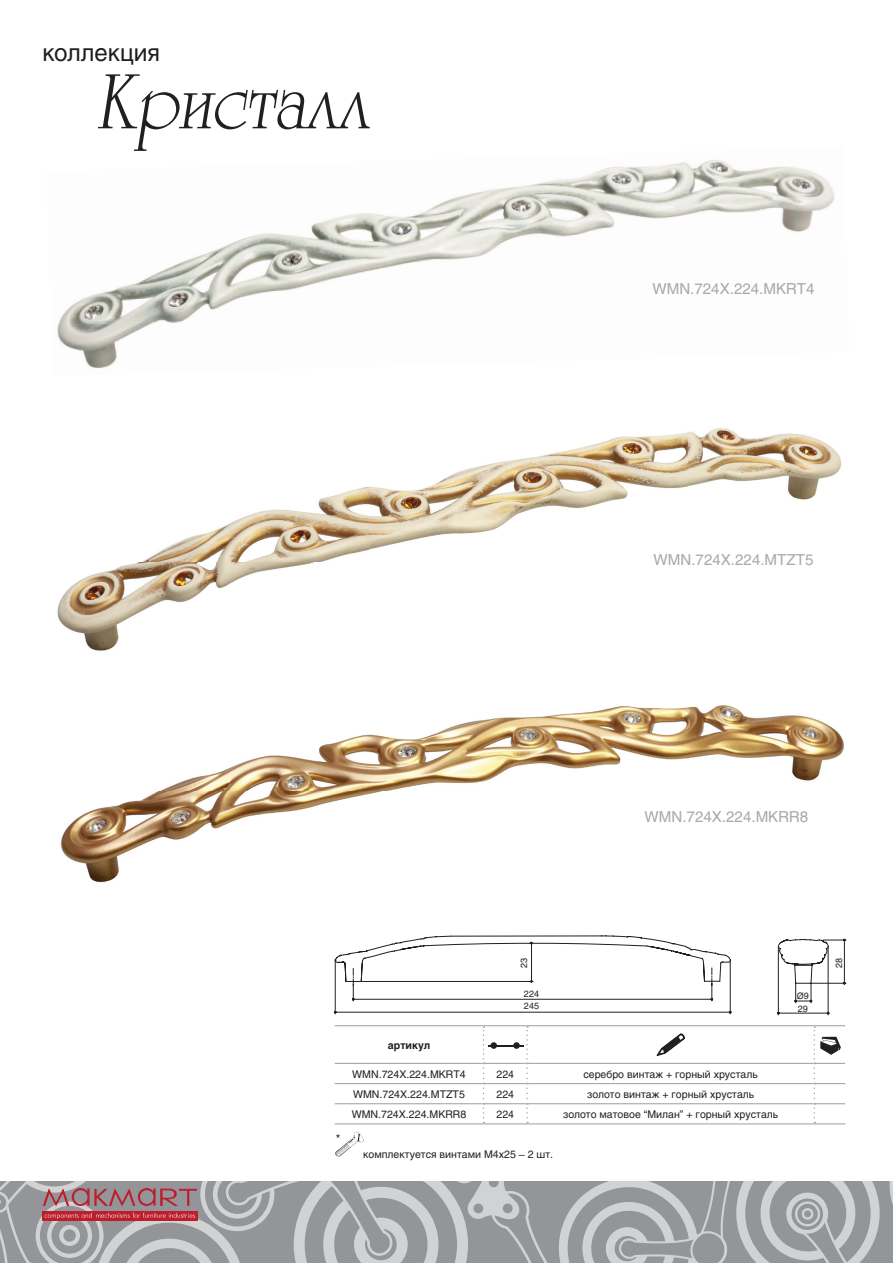
<style>
.page{position:relative;width:893px;height:1263px;background:#fff}
.page>*{position:absolute;margin:0;border:0;box-sizing:border-box;transform-origin:0 0}
.t1{font:24px "Helios";color:#231f20}
.t2{font:15px "Helios";color:#a8a9ad}
.t3{font:12px "Helios";color:#231f20}
.t4{font:10.5px "Helios";color:#231f20}
.t5{font:700 10.5px "Helios";color:#231f20}
.t6{font:9px/11.4px "Helios";color:#231f20}
.t7{font:9px "Arial";color:#231f20}
.s1{font-family:"Helios"}
</style>
<div class="page">
<svg style="left:888px;top:1181px;width:5px;height:82px"></svg>
<svg style="left:0;top:1181px;width:881px;height:82px;background:#a6a3a6"></svg>
<svg style="left:98px;top:74px;width:272px;height:77px"></svg>
<hr style="left:335px;top:1025px;width:148px;height:1px;background:#a8a9ad">
<hr style="left:483px;top:1025px;width:44px;height:1px;background:#a8a9ad">
<hr style="left:527px;top:1025px;width:287px;height:1px;background:#a8a9ad">
<hr style="left:814px;top:1025px;width:31px;height:1px;background:#a8a9ad">
<hr style="left:335px;top:1063px;width:148px;height:1px;background:#a8a9ad">
<hr style="left:484px;top:1063px;width:42px;height:1px;background:#a8a9ad">
<hr style="left:528px;top:1063px;width:285px;height:1px;background:#a8a9ad">
<hr style="left:815px;top:1063px;width:30px;height:1px;background:#a8a9ad">
<hr style="left:335px;top:1083px;width:148px;height:1px;background:#a8a9ad">
<hr style="left:335px;top:1103px;width:148px;height:1px;background:#a8a9ad">
<hr style="left:335px;top:1123px;width:148px;height:1px;background:#a8a9ad">
<hr style="left:484px;top:1083px;width:42px;height:1px;background:#a8a9ad">
<hr style="left:484px;top:1103px;width:42px;height:1px;background:#a8a9ad">
<hr style="left:483px;top:1123px;width:44px;height:1px;background:#a8a9ad">
<hr style="left:528px;top:1083px;width:285px;height:1px;background:#a8a9ad">
<hr style="left:815px;top:1083px;width:30px;height:1px;background:#a8a9ad">
<hr style="left:528px;top:1103px;width:285px;height:1px;background:#a8a9ad">
<hr style="left:815px;top:1103px;width:30px;height:1px;background:#a8a9ad">
<hr style="left:527px;top:1123px;width:287px;height:1px;background:#a8a9ad">
<hr style="left:814px;top:1123px;width:31px;height:1px;background:#a8a9ad">
<svg style="left:483px;top:1026px;width:1px;height:97px"></svg>
<svg style="left:526px;top:1026px;width:2px;height:97px"></svg>
<svg style="left:513px;top:1042px;width:7px;height:7px"></svg>
<div style="left:490px;top:1042px;width:7px;height:7px;background:#231f20;border-radius:50%"></div>
<hr style="left:488px;top:1045px;width:35px;height:1px;background:#231f20">
<svg style="left:657px;top:1033px;width:28px;height:23px"></svg>
<svg style="left:813px;top:1026px;width:28px;height:97px"></svg>
<svg style="left:335px;top:1132px;width:28px;height:25px"></svg>
<img style="left:57px;top:428px;width:784px;height:223px">
<img style="left:67px;top:254px;width:138px;height:56px">
<img style="left:205px;top:213px;width:160px;height:97px">
<img style="left:365px;top:186px;width:159px;height:86px">
<img style="left:524px;top:162px;width:160px;height:75px">
<img style="left:684px;top:160px;width:151px;height:72px">
<img style="left:57px;top:310px;width:141px;height:58px">
<img style="left:61px;top:705px;width:783px;height:178px">
<hr style="left:778px;top:946px;width:1px;height:69px;background:#231f20">
<hr style="left:828px;top:946px;width:1px;height:69px;background:#231f20">
<hr style="left:778px;top:1013px;width:50px;height:1px;background:#231f20">
<svg style="left:777px;top:939px;width:69px;height:64px"></svg>
<svg style="left:335px;top:935px;width:396px;height:66px"></svg>
<hr style="left:335px;top:959px;width:1px;height:55px;background:#231f20">
<hr style="left:730px;top:960px;width:1px;height:54px;background:#231f20">
<hr style="left:335px;top:1012px;width:395px;height:1px;background:#231f20">
<h1 class="t1" style="left:43px;top:38px;width:119px">коллекция</h1>
<h2 class="t2" style="left:652px;top:280px;width:164px">WMN.724X.224.MKRT4</h2>
<h2 class="t2" style="left:654px;top:550px;width:161px">WMN.724X.224.MTZT5</h2>
<h2 class="t2" style="left:645px;top:808px;width:165px">WMN.724X.224.MKRR8</h2>
<p class="t6" style="left:518px;top:967px;width:12px;rotate:-90deg">23</p>
<p class="t6" style="left:833px;top:967px;width:12px;rotate:-90deg">28</p>
<p class="t6" style="left:524px;top:988px;width:17px">224<br>245</p>
<p class="t6" style="left:798px;top:1003px;width:12px">29</p>
<p class="t7" style="left:797px;top:990px;width:14px">Ø<span class="s1">9</span></p>
<p class="t3" style="left:336px;top:1131px;width:6px">*</p>
<p class="t5" style="left:388px;top:1039px;width:44px">артикул</p>
<p class="t4" style="left:352px;top:1067px;width:115px">WMN.724X.224.MKRT4</p>
<p class="t4" style="left:496px;top:1067px;width:19px">224</p>
<p class="t4" style="left:583px;top:1067px;width:176px">серебро винтаж + горный хрусталь</p>
<p class="t4" style="left:353px;top:1088px;width:113px">WMN.724X.224.MTZT5</p>
<p class="t4" style="left:496px;top:1088px;width:19px">224</p>
<p class="t4" style="left:587px;top:1088px;width:169px">золото винтаж + горный хрусталь</p>
<p class="t4" style="left:352px;top:1108px;width:116px">WMN.724X.224.MKRR8</p>
<p class="t4" style="left:496px;top:1108px;width:19px">224</p>
<p class="t4" style="left:563px;top:1108px;width:217px">золото матовое “Милан” + горный хрусталь</p>
<p class="t4" style="left:363px;top:1147px;width:191px">комплектуется винтами М4х25 – 2 шт.</p>
</div>
